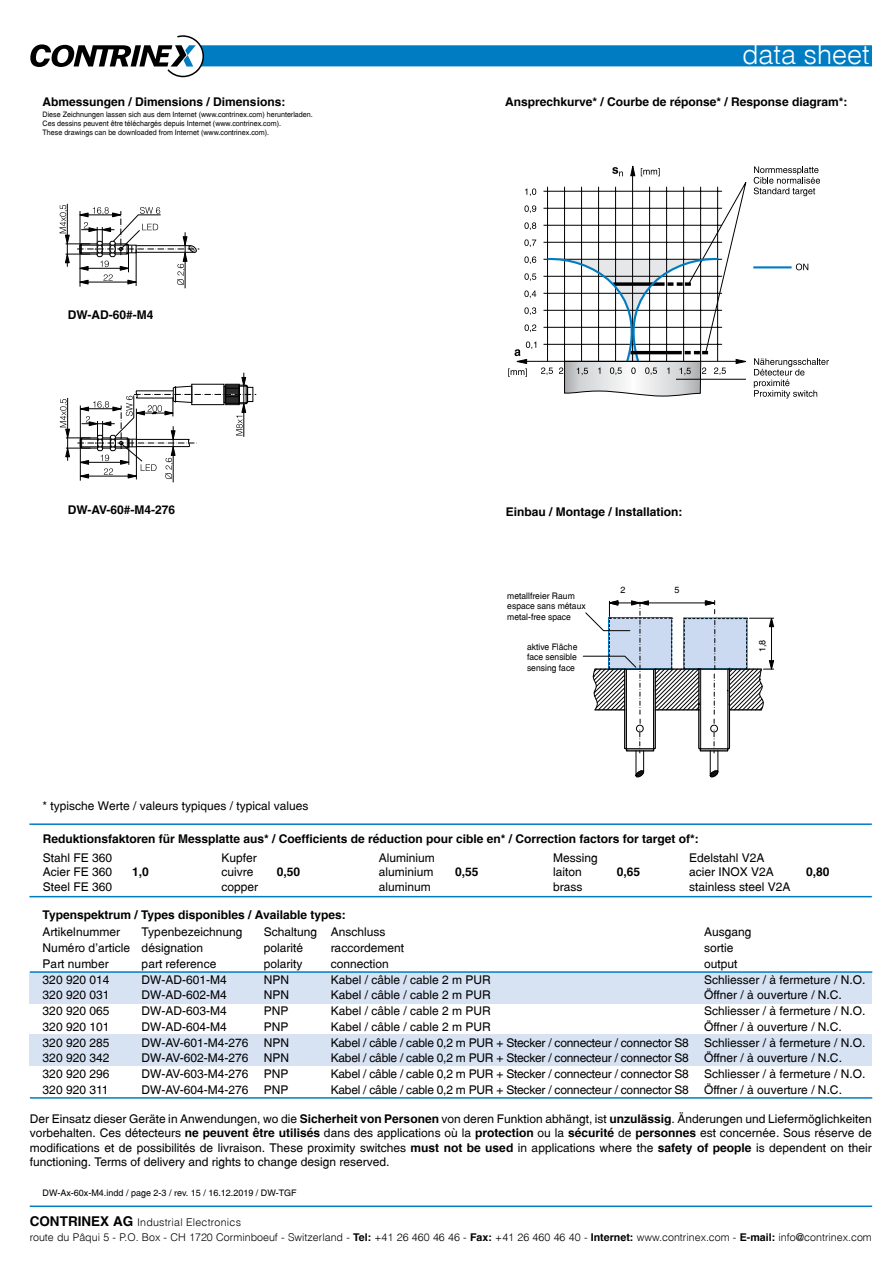
<style>
.page{position:relative;width:893px;height:1263px;background:#fff}
.page>*{position:absolute;margin:0;border:0;box-sizing:border-box;transform-origin:0 0}
.t1{font:27px "Switzerland Light Plain";color:#fff}
.t2{font:12px/14.4px "Switzerland Plain";color:#000;text-align:justify}
.t3{font:700 12px "Switzerland";color:#000}
.t4{font:12px "Switzerland Plain";letter-spacing:-.02em;color:#000}
.t5{font:10.65px/14.7px "Switzerland Light Plain";color:#000}
.t6{font:9px/10.8px "Switzerland Plain";color:#000;scale:.95 1}
.t7{font:9px "Switzerland Plain";color:#000}
.t8{font:7.5px/9px "Switzerland Plain";color:#000;scale:.95 1}
.s1{font-family:"Switzerland";font-weight:700}
.s2{font-family:"Switzerland";font-weight:700;font-size:13.5px}
</style>
<div class="page">
<hr style="left:30px;top:1205px;width:842px;height:2px;background:#007cc3">
<svg style="left:30px;top:35px;width:842px;height:42px"></svg>
<hr style="left:173px;top:426px;width:1px;height:56px;background:#000">
<hr style="left:80px;top:405px;width:1px;height:76px;background:#000">
<hr style="left:244px;top:373px;width:1px;height:64px;background:#000">
<svg style="left:60px;top:377px;width:196px;height:102px"></svg>
<svg style="left:754px;top:358px;width:75px;height:41px"></svg>
<svg style="left:754px;top:166px;width:66px;height:30px"></svg>
<hr style="left:753px;top:266px;width:39px;height:2px;background:#007cc3">
<svg style="left:796px;top:263px;width:12px;height:7px"></svg>
<svg style="left:508px;top:165px;width:239px;height:232px"></svg>
<hr style="left:526px;top:361px;width:213px;height:1px;background:#000">
<hr style="left:29px;top:823px;width:843px;height:2px;background:#007cc3">
<hr style="left:29px;top:896px;width:843px;height:1px;background:#007cc3">
<div style="left:29px;top:1034px;width:843px;height:32px;background:#d7e2f3"></div>
<div style="left:29px;top:972px;width:843px;height:31px;background:#d7e2f3"></div>
<hr style="left:30px;top:1097px;width:842px;height:2px;background:#007cc3">
<hr style="left:30px;top:971px;width:842px;height:2px;background:#007cc3">
<svg style="left:583px;top:600px;width:191px;height:178px"></svg>
<hr style="left:185px;top:232px;width:1px;height:56px;background:#000">
<hr style="left:136px;top:249px;width:1px;height:37px;background:#000">
<hr style="left:80px;top:211px;width:1px;height:76px;background:#000">
<hr style="left:67px;top:204px;width:1px;height:63px;background:#000">
<svg style="left:60px;top:205px;width:139px;height:80px"></svg>
<h1 class="t1" style="left:742px;top:38px;width:129px">data sheet</h1>
<p class="t3" style="left:43px;top:94px;width:244px">Abmessungen / Dimensions / Dimensions:</p>
<p class="t3" style="left:505px;top:94px;width:344px">Ansprechkurve* / Courbe de réponse* / Response diagram*:</p>
<p class="t8" style="left:43px;top:110px;width:286px">Diese Zeichnungen lassen sich aus dem Internet (www.contrinex.com) herunterladen.<br>Ces dessins peuvent être téléchargés depuis Internet (www.contrinex.com).<br>These drawings can be downloaded from Internet (www.contrinex.com).</p>
<p class="t3" style="left:68px;top:307px;width:87px">DW-AD-60#-M4</p>
<p class="t3" style="left:68px;top:503px;width:109px">DW-AV-60#-M4-276</p>
<p class="t3" style="left:506px;top:504px;width:178px">Einbau / Montage / Installation:</p>
<p class="t6" style="left:507px;top:590px;width:84px">metallfreier Raum espace sans métaux metal-free space</p>
<p class="t6" style="left:527px;top:641px;width:55px;text-align:justify">aktive Fläche face sensible sensing face</p>
<p class="t7" style="left:621px;top:584px;width:7px">2</p>
<p class="t7" style="left:675px;top:584px;width:7px">5</p>
<p class="t7" style="left:757px;top:652px;width:14px;rotate:-90deg">1,8</p>
<p class="t2" style="left:43px;top:798px;width:267px">* typische Werte / valeurs typiques / typical values</p>
<p class="t3" style="left:43px;top:832px;width:657px">Reduktionsfaktoren für Messplatte aus* / Coefficients de réduction pour cible en* / Correction factors for target of*:</p>
<p class="t2" style="left:43px;top:850px;width:71px">Stahl FE 360</p>
<p class="t2" style="left:221px;top:850px;width:37px">Kupfer</p>
<p class="t2" style="left:379px;top:850px;width:58px">Aluminium</p>
<p class="t2" style="left:553px;top:850px;width:46px">Messing</p>
<p class="t2" style="left:689px;top:850px;width:77px">Edelstahl V2A</p>
<p class="t2" style="left:43px;top:865px;width:71px">Acier FE 360</p>
<p class="t3" style="left:132px;top:865px;width:18px">1,0</p>
<p class="t2" style="left:221px;top:865px;width:34px">cuivre</p>
<p class="t3" style="left:277px;top:865px;width:25px">0,50</p>
<p class="t2" style="left:379px;top:865px;width:56px">aluminium</p>
<p class="t3" style="left:455px;top:865px;width:25px">0,55</p>
<p class="t2" style="left:553px;top:865px;width:30px">laiton</p>
<p class="t3" style="left:617px;top:865px;width:25px">0,65</p>
<p class="t2" style="left:689px;top:865px;width:86px">acier INOX V2A</p>
<p class="t3" style="left:806px;top:865px;width:25px">0,80</p>
<p class="t2" style="left:43px;top:879px;width:71px">Steel FE 360</p>
<p class="t2" style="left:221px;top:879px;width:38px">copper</p>
<p class="t2" style="left:379px;top:879px;width:54px">aluminum</p>
<p class="t2" style="left:553px;top:879px;width:31px">brass</p>
<p class="t2" style="left:689px;top:879px;width:103px">stainless steel V2A</p>
<p class="t3" style="left:43px;top:907px;width:305px">Typenspektrum / Types disponibles / Available types:</p>
<p class="t2" style="left:43px;top:925px;width:79px">Artikelnummer</p>
<p class="t2" style="left:142px;top:925px;width:102px">Typenbezeichnung</p>
<p class="t2" style="left:264px;top:925px;width:123px">Schaltung Anschluss</p>
<p class="t2" style="left:704px;top:925px;width:49px">Ausgang</p>
<p class="t2" style="left:43px;top:940px;width:162px">Numéro d'article désignation</p>
<p class="t2" style="left:264px;top:940px;width:41px">polarité</p>
<p class="t2" style="left:331px;top:940px;width:75px">raccordement</p>
<p class="t2" style="left:704px;top:940px;width:31px">sortie</p>
<p class="t2" style="left:43px;top:956px;width:68px">Part number</p>
<p class="t2" style="left:142px;top:956px;width:76px">part reference</p>
<p class="t2" style="left:264px;top:956px;width:40px">polarity</p>
<p class="t2" style="left:331px;top:956px;width:60px">connection</p>
<p class="t2" style="left:704px;top:956px;width:35px">output</p>
<p class="t2" style="left:43px;top:972px;width:68px">320 920 014</p>
<p class="t2" style="left:142px;top:972px;width:87px">DW-AD-601-M4</p>
<p class="t2" style="left:264px;top:972px;width:27px">NPN</p>
<p class="t2" style="left:331px;top:972px;width:162px">Kabel / câble / cable 2 m PUR</p>
<p class="t2" style="left:704px;top:972px;width:163px">Schliesser / à fermeture / N.O.</p>
<p class="t2" style="left:43px;top:988px;width:68px">320 920 031</p>
<p class="t2" style="left:142px;top:988px;width:87px">DW-AD-602-M4</p>
<p class="t2" style="left:264px;top:988px;width:27px">NPN</p>
<p class="t2" style="left:331px;top:988px;width:162px">Kabel / câble / cable 2 m PUR</p>
<p class="t2" style="left:704px;top:988px;width:139px">Öffner / à ouverture / N.C.</p>
<p class="t2" style="left:43px;top:1003px;width:68px">320 920 065</p>
<p class="t2" style="left:142px;top:1003px;width:87px">DW-AD-603-M4</p>
<p class="t2" style="left:264px;top:1003px;width:26px">PNP</p>
<p class="t2" style="left:331px;top:1003px;width:162px">Kabel / câble / cable 2 m PUR</p>
<p class="t2" style="left:704px;top:1003px;width:163px">Schliesser / à fermeture / N.O.</p>
<p class="t2" style="left:43px;top:1019px;width:68px">320 920 101</p>
<p class="t2" style="left:142px;top:1019px;width:87px">DW-AD-604-M4</p>
<p class="t2" style="left:264px;top:1019px;width:26px">PNP</p>
<p class="t2" style="left:331px;top:1019px;width:162px">Kabel / câble / cable 2 m PUR</p>
<p class="t2" style="left:704px;top:1019px;width:139px">Öffner / à ouverture / N.C.</p>
<p class="t2" style="left:43px;top:1035px;width:68px">320 920 285</p>
<p class="t2" style="left:142px;top:1035px;width:108px">DW-AV-601-M4-276</p>
<p class="t2" style="left:264px;top:1035px;width:27px">NPN</p>
<p class="t4" style="left:331px;top:1035px;width:360px">Kabel / câble / cable 0,2 m PUR + Stecker / connecteur / connector S8</p>
<p class="t2" style="left:704px;top:1035px;width:163px">Schliesser / à fermeture / N.O.</p>
<p class="t2" style="left:43px;top:1051px;width:68px">320 920 342</p>
<p class="t2" style="left:142px;top:1051px;width:108px">DW-AV-602-M4-276</p>
<p class="t2" style="left:264px;top:1051px;width:27px">NPN</p>
<p class="t4" style="left:331px;top:1051px;width:360px">Kabel / câble / cable 0,2 m PUR + Stecker / connecteur / connector S8</p>
<p class="t2" style="left:704px;top:1051px;width:139px">Öffner / à ouverture / N.C.</p>
<p class="t2" style="left:43px;top:1066px;width:68px">320 920 296</p>
<p class="t2" style="left:142px;top:1066px;width:108px">DW-AV-603-M4-276</p>
<p class="t2" style="left:264px;top:1066px;width:26px">PNP</p>
<p class="t4" style="left:331px;top:1067px;width:360px">Kabel / câble / cable 0,2 m PUR + Stecker / connecteur / connector S8</p>
<p class="t2" style="left:704px;top:1066px;width:163px">Schliesser / à fermeture / N.O.</p>
<p class="t2" style="left:43px;top:1082px;width:67px">320 920 311</p>
<p class="t2" style="left:142px;top:1082px;width:108px">DW-AV-604-M4-276</p>
<p class="t2" style="left:264px;top:1082px;width:26px">PNP</p>
<p class="t4" style="left:331px;top:1082px;width:360px">Kabel / câble / cable 0,2 m PUR + Stecker / connecteur / connector S8</p>
<p class="t2" style="left:704px;top:1082px;width:139px">Öffner / à ouverture / N.C.</p>
<p class="t2" style="left:30px;top:1111px;width:843px">Der Einsatz dieser Geräte in Anwendungen, wo die <span class="s1">Sicherheit von Personen</span> von deren Funktion abhängt, ist <span class="s1">unzulässig</span>. Änderungen und Liefermöglichkeiten vorbehalten. Ces détecteurs <span class="s1">ne peuvent être utilisés</span> dans des applications où la <span class="s1">protection</span> ou la <span class="s1">sécurité</span> de <span class="s1">personnes</span> est concernée. Sous réserve de modifications et de possibilités de livraison. These proximity switches <span class="s1">must not be used</span> in applications where the <span class="s1">safety of people</span> is dependent on their functioning. Terms of delivery and rights to change design reserved.</p>
<p class="t7" style="left:43px;top:1187px;width:256px">DW-Ax-60x-M4.indd / page 2-3 / rev. 15 / 16.12.2019 / DW-TGF</p>
<p class="t5" style="left:30px;top:1215px;width:843px"><span class="s2">CONTRINEX AG</span> Industrial Electronics<br>route du Pâqui 5 - P.O. Box - CH 1720 Corminboeuf - Switzerland - <span class="s1">Tel:</span> +41 26 460 46 46 - <span class="s1">Fax:</span> +41 26 460 46 40 - <span class="s1">Internet:</span> www.contrinex.com - <span class="s1">E-mail:</span> info@contrinex.com</p>
</div>
